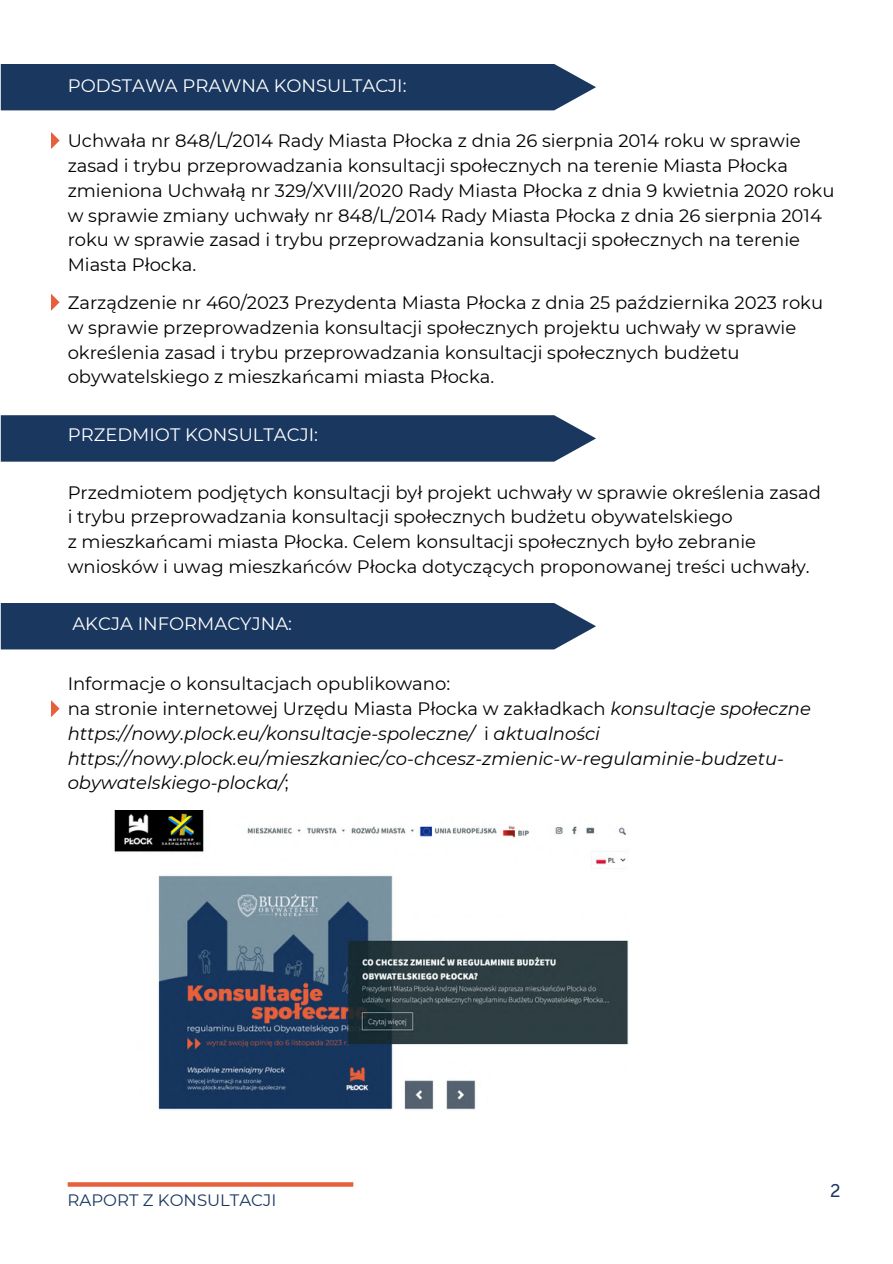
<style>
.page{position:relative;width:893px;height:1264px;background:#fff}
.page>*{position:absolute;margin:0;border:0;box-sizing:border-box;transform-origin:0 0}
.t1{font:18px/24.8px "Montserrat";color:#000001}
.t2{font:18px/24.8px "Montserrat";color:#000}
.t3{font:italic 18px/24.8px "Montserrat";color:#000}
.t4{font:18px "Montserrat";color:#fff}
.t5{font:17.85px "Overpass";color:#19375f}
.t6{font:16.5px "Montserrat";color:#19375f}
.s1{font-style:normal}
</style>
<div class="page">
<div style="left:1px;top:64px;width:595px;height:46px;background:#19375f"></div>
<svg style="left:51px;top:132px;width:9px;height:17px"></svg>
<svg style="left:51px;top:294px;width:9px;height:16px"></svg>
<svg style="left:68px;top:1182px;width:285px;height:4px"></svg>
<svg style="left:51px;top:700px;width:9px;height:17px"></svg>
<img style="left:114px;top:810px;width:515px;height:300px">
<div style="left:1px;top:415px;width:595px;height:46px;background:#19375f"></div>
<div style="left:1px;top:603px;width:595px;height:46px;background:#19375f"></div>
<p class="t4" style="left:68px;top:75px;width:340px">PODSTAWA PRAWNA KONSULTACJI:</p>
<p class="t1" style="left:68px;top:128px;width:768px">Uchwała nr 848/L/2014 Rady Miasta Płocka z dnia 26 sierpnia 2014 roku w sprawie zasad i trybu przeprowadzania konsultacji społecznych na terenie Miasta Płocka zmieniona Uchwałą nr 329/XVIII/2020 Rady Miasta Płocka z dnia 9 kwietnia 2020 roku w sprawie zmiany uchwały nr 848/L/2014 Rady Miasta Płocka z dnia 26 sierpnia 2014 roku w sprawie zasad i trybu przeprowadzania konsultacji społecznych na terenie Miasta Płocka.</p>
<p class="t1" style="left:68px;top:290px;width:757px">Zarządzenie nr 460/2023 Prezydenta Miasta Płocka z dnia 25 października 2023 roku w sprawie przeprowadzenia konsultacji społecznych projektu uchwały w sprawie określenia zasad i trybu przeprowadzania konsultacji społecznych budżetu obywatelskiego z mieszkańcami miasta Płocka.</p>
<p class="t4" style="left:68px;top:423px;width:252px">PRZEDMIOT KONSULTACJI:</p>
<p class="t2" style="left:68px;top:480px;width:754px">Przedmiotem podjętych konsultacji był projekt uchwały w sprawie określenia zasad i trybu przeprowadzania konsultacji społecznych budżetu obywatelskiego<br>z mieszkańcami miasta Płocka. Celem konsultacji społecznych było zebranie wniosków i uwag mieszkańców Płocka dotyczących proponowanej treści uchwały.</p>
<p class="t4" style="left:72px;top:612px;width:221px">AKCJA INFORMACYJNA:</p>
<p class="t2" style="left:68px;top:671px;width:384px">Informacje o konsultacjach opublikowano:</p>
<p class="t3" style="left:68px;top:696px;width:744px"><span class="s1">na stronie internetowej Urzędu Miasta Płocka w zakładkach</span> konsultacje społeczne https://nowy.plock.eu/konsultacje-spoleczne/ <span class="s1">i</span> aktualności https://nowy.plock.eu/mieszkaniec/co-chcesz-zmienic-w-regulaminie-budzetu&shy;obywatelskiego-plocka/<span class="s1">;</span></p>
<p class="t6" style="left:68px;top:1190px;width:210px">RAPORT Z KONSULTACJI</p>
<p class="t5" style="left:829px;top:1183px;width:12px">2</p>
</div>
